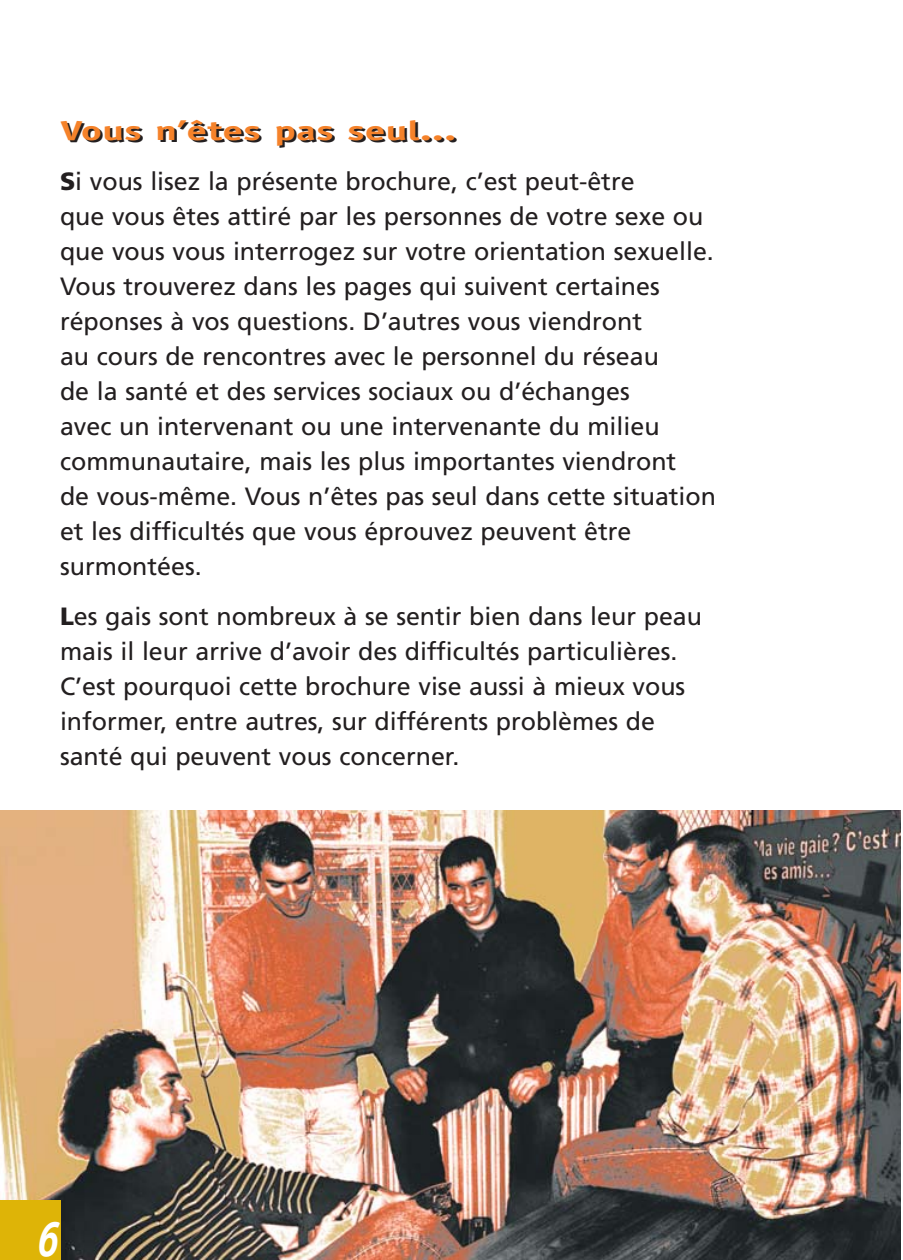
<style>
.page{position:relative;width:903px;height:1260px;background:#fff}
.page>*{position:absolute;margin:0;border:0;box-sizing:border-box;transform-origin:0 0}
.t1{font:italic 700 50px "Officina Sans";color:#fff;scale:.85 1}
.t2{font:700 27.5px "Officina Sans";color:#231f20;scale:1.5 1}
.t3{font:25px/35px "Frutiger";color:#231f20}
.s1{font-weight:900}
</style>
<div class="page">
<img style="left:0;top:810px;width:900px;height:450px">
<div style="left:0;top:1200px;width:60px;height:60px;background:#deb407"></div>
<p class="t2" style="left:62px;top:122px;width:266px">Vous n’êtes pas seul...</p>
<p class="t3" style="left:60px;top:166px;width:657px"><span class="s1">S</span>i vous lisez la présente brochure, c’est peut-être<br>que vous êtes attiré par les personnes de votre sexe ou que vous vous interrogez sur votre orientation sexuelle.<br>Vous trouverez dans les pages qui suivent certaines réponses à vos questions. D’autres vous viendront<br>au cours de rencontres avec le personnel du réseau<br>de la santé et des services sociaux ou d’échanges<br>avec un intervenant ou une intervenante du milieu communautaire, mais les plus importantes viendront<br>de vous-même. Vous n’êtes pas seul dans cette situation et les difficultés que vous éprouvez peuvent être surmontées.</p>
<p class="t3" style="left:60px;top:601px;width:643px"><span class="s1">L</span>es gais sont nombreux à se sentir bien dans leur peau mais il leur arrive d’avoir des difficultés particulières.<br>C’est pourquoi cette brochure vise aussi à mieux vous informer, entre autres, sur différents problèmes de santé qui peuvent vous concerner.</p>
<h1 class="t1" style="left:36px;top:1220px;width:29px">6</h1>
</div>
